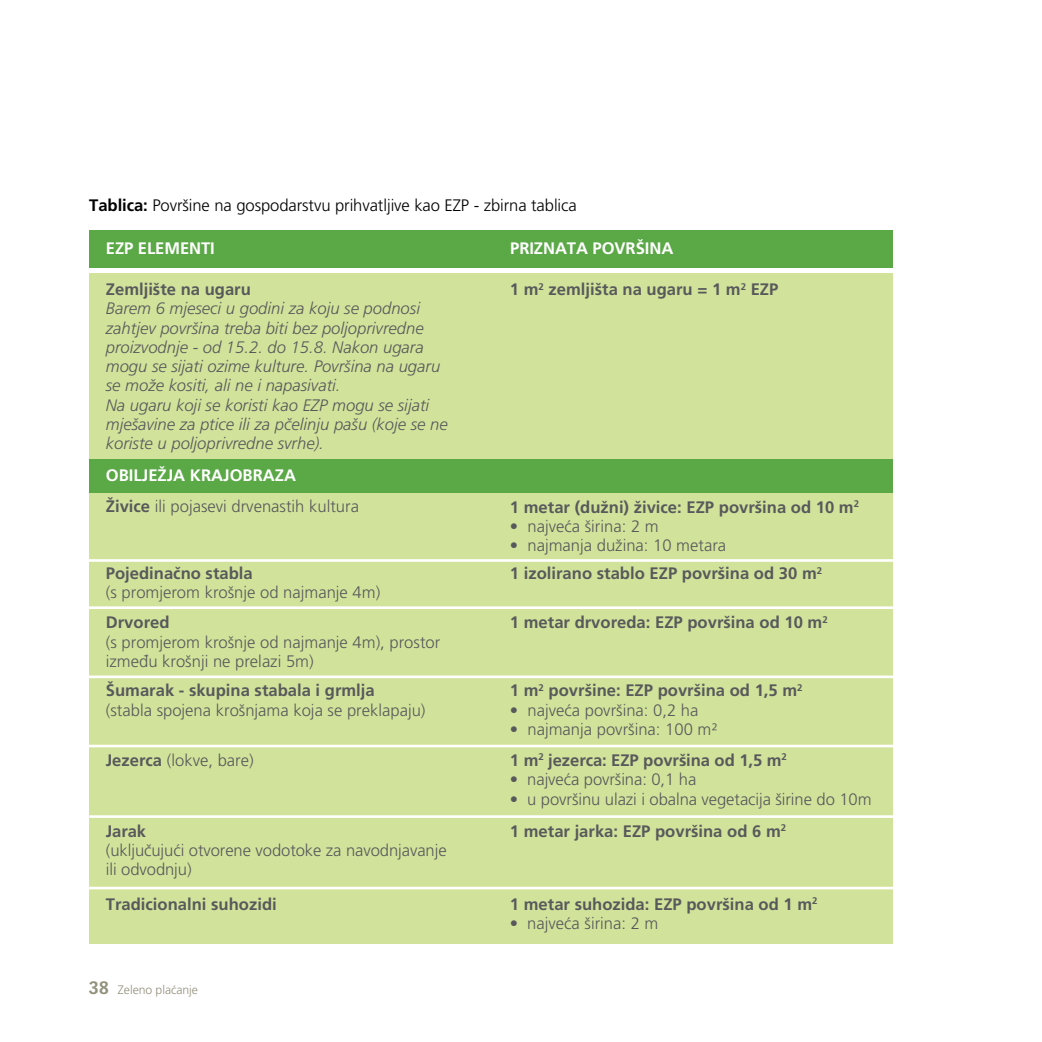
<style>
.page{position:relative;width:1042px;height:1042px;background:#fff}
.page>*{position:absolute;margin:0;border:0;box-sizing:border-box;transform-origin:0 0}
.t1{font:300 16.62px/19.2px "Frutiger";color:#58595b}
.t2{font:700 16.62px "Frutiger Roman";color:#58595b}
.t3{font:italic 300 16.62px/19.2px "Frutiger";color:#58595b}
.t4{font:300 16.62px "Frutiger";letter-spacing:-.005em;color:#000}
.t5{font:700 16.62px "Frutiger Roman";letter-spacing:-.005em;color:#fff}
.t6{font:300 12.25px "Frutiger";letter-spacing:-.005em;color:#93917c}
.s1{font-family:"Frutiger Roman";font-weight:700}
.s2{font-family:"Vectora";font-weight:700;font-size:17.5px}
</style>
<div class="page">
<div style="left:89px;top:273px;width:804px;height:670px;background:#d1e39b"></div>
<div style="left:89px;top:459px;width:804px;height:33px;background:#5aa846"></div>
<div style="left:89px;top:230px;width:804px;height:37px;background:#5aa846"></div>
<hr style="left:87px;top:559px;width:808px;height:3px;background:#fff">
<hr style="left:87px;top:606px;width:808px;height:3px;background:#fff">
<hr style="left:87px;top:675px;width:808px;height:3px;background:#fff">
<hr style="left:85px;top:745px;width:808px;height:2px;background:#fff">
<hr style="left:89px;top:815px;width:809px;height:3px;background:#fff">
<hr style="left:87px;top:887px;width:808px;height:2px;background:#fff">
<p class="t4" style="left:89px;top:196px;width:489px"><span class="s1">Tablica:</span> Površine na gospodarstvu prihvatljive kao EZP - zbirna tablica</p>
<p class="t5" style="left:106px;top:239px;width:111px">EZP ELEMENTI</p>
<p class="t5" style="left:510px;top:239px;width:165px">PRIZNATA POVRŠINA</p>
<p class="t2" style="left:106px;top:280px;width:147px">Zemljište na ugaru</p>
<p class="t3" style="left:106px;top:299px;width:343px">Barem 6 mjeseci u godini za koju se podnosi zahtjev površina treba biti bez poljoprivredne proizvodnje - od 15.2. do 15.8. Nakon ugara mogu se sijati ozime kulture. Površina na ugaru se može kositi, ali ne i napasivati.<br>Na ugaru koji se koristi kao EZP mogu se sijati mješavine za ptice ili za pčelinju pašu (koje se ne koriste u poljoprivredne svrhe).</p>
<p class="t5" style="left:106px;top:465px;width:192px">OBILJEŽJA KRAJOBRAZA</p>
<p class="t1" style="left:106px;top:497px;width:255px"><span class="s1">Živice</span> ili pojasevi drvenastih kultura</p>
<p class="t2" style="left:510px;top:280px;width:270px">1 m<sup>2</sup> zemljišta na ugaru = 1 m<sup>2</sup> EZP</p>
<p class="t2" style="left:510px;top:497px;width:351px">1 metar (dužni) živice: EZP površina od 10 m<sup>2</sup></p>
<p class="t1" style="left:510px;top:516px;width:150px">• najveća širina: 2 m</p>
<p class="t1" style="left:510px;top:536px;width:218px">• najmanja dužina: 10 metara</p>
<p class="t2" style="left:106px;top:563px;width:148px">Pojedinačno stabla</p>
<p class="t1" style="left:106px;top:583px;width:276px">(s promjerom krošnje od najmanje 4m)</p>
<p class="t2" style="left:510px;top:563px;width:314px">1 izolirano stablo EZP površina od 30 m<sup>2</sup></p>
<p class="t2" style="left:106px;top:613px;width:65px">Drvored</p>
<p class="t1" style="left:106px;top:632px;width:336px">(s promjerom krošnje od najmanje 4m), prostor između krošnji ne prelazi 5m)</p>
<p class="t2" style="left:510px;top:613px;width:319px">1 metar drvoreda: EZP površina od 10 m<sup>2</sup></p>
<p class="t2" style="left:106px;top:681px;width:270px">Šumarak - skupina stabala i grmlja</p>
<p class="t1" style="left:106px;top:700px;width:321px">(stabla spojena krošnjama koja se preklapaju)</p>
<p class="t2" style="left:510px;top:681px;width:294px">1 m<sup>2</sup> površine: EZP površina od 1,5 m<sup>2</sup></p>
<p class="t1" style="left:510px;top:700px;width:190px">• najveća površina: 0,2 ha</p>
<p class="t1" style="left:510px;top:719px;width:209px">• najmanja površina: 100 m²</p>
<p class="t1" style="left:106px;top:750px;width:149px"><span class="s1">Jezerca</span> (lokve, bare)</p>
<p class="t2" style="left:510px;top:750px;width:278px">1 m<sup>2</sup> jezerca: EZP površina od 1,5 m<sup>2</sup></p>
<p class="t1" style="left:510px;top:770px;width:188px">• najveća površina: 0,1 ha</p>
<p class="t1" style="left:510px;top:789px;width:363px">• u površinu ulazi i obalna vegetacija širine do 10m</p>
<p class="t2" style="left:106px;top:821px;width:42px">Jarak</p>
<p class="t1" style="left:106px;top:841px;width:342px">(uključujući otvorene vodotoke za navodnjavanje ili odvodnju)</p>
<p class="t2" style="left:510px;top:821px;width:278px">1 metar jarka: EZP površina od 6 m<sup>2</sup></p>
<p class="t2" style="left:106px;top:894px;width:172px">Tradicionalni suhozidi</p>
<p class="t2" style="left:510px;top:894px;width:309px">1 metar suhozida: EZP površina od 1 m<sup>2</sup></p>
<p class="t1" style="left:510px;top:914px;width:150px">• najveća širina: 2 m</p>
<p class="t6" style="left:88px;top:982px;width:111px"><span class="s2">38</span> Zeleno plaćanje</p>
</div>
